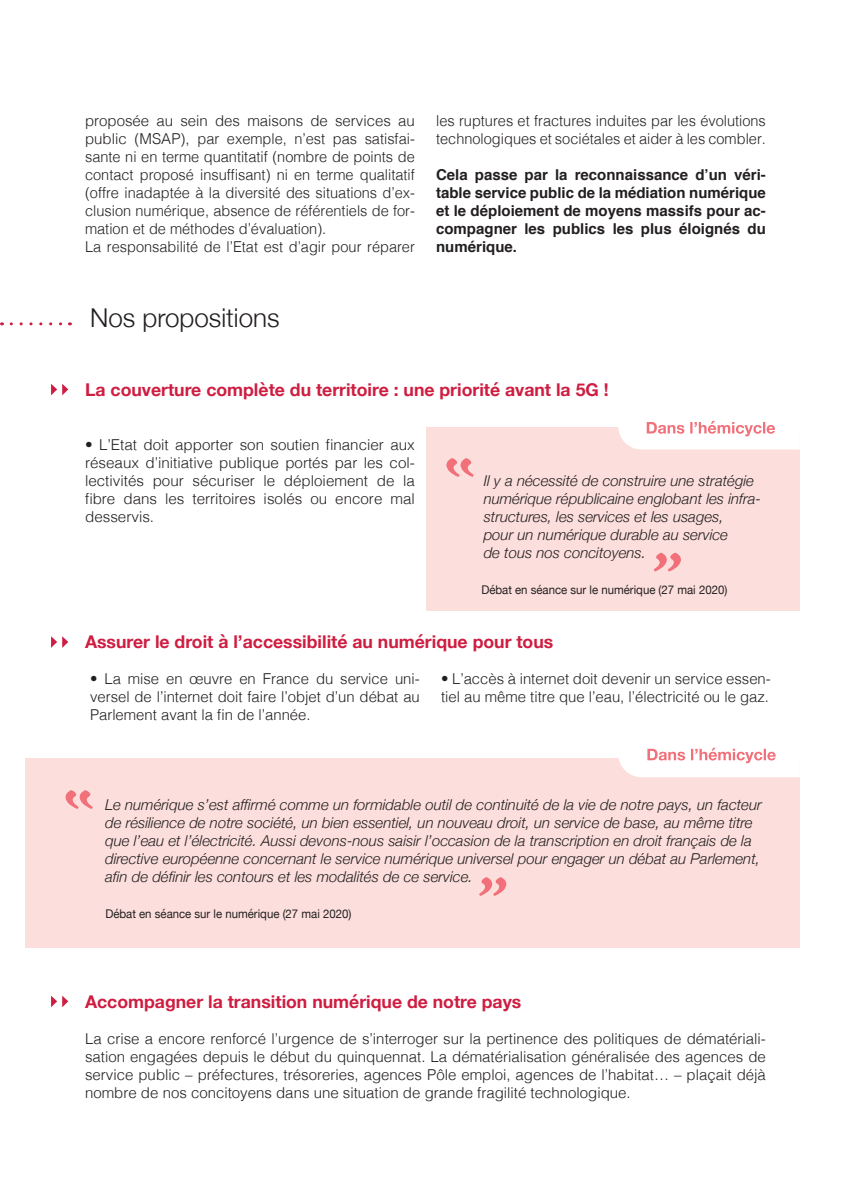
<style>
.page{position:relative;width:851px;height:1191px;background:#fff}
.page>*{position:absolute;margin:0;border:0;box-sizing:border-box;transform-origin:0 0}
.t1{font:300 25.95px "Helvetica Neue";color:#231f20}
.t2{font:700 17.7px "Helvetica Neue";color:#ce1d41}
.t3{font:300 15px/18px "Helvetica";color:#231f20;text-align:justify}
.t4{font:italic 300 15px/18px "Helvetica Neue";color:#231f20}
.t5{font:700 15px/18px "Helvetica";color:#231f20;text-align:justify}
.t6{font:12px "Helvetica Neue";color:#231f20;scale:.95 1}
</style>
<div class="page">
<div style="left:26px;top:758px;width:773px;height:190px;background:#fcdfdc"></div>
<svg style="left:11px;top:322px;width:59px;height:3px"></svg>
<svg style="left:619px;top:747px;width:180px;height:30px"></svg>
<svg style="left:51px;top:995px;width:17px;height:12px"></svg>
<svg style="left:479px;top:877px;width:27px;height:19px"></svg>
<svg style="left:65px;top:790px;width:28px;height:19px"></svg>
<svg style="left:51px;top:384px;width:17px;height:11px"></svg>
<svg style="left:51px;top:636px;width:17px;height:12px"></svg>
<div style="left:426px;top:427px;width:373px;height:183px;background:#fcdfdc"></div>
<svg style="left:618px;top:420px;width:181px;height:29px"></svg>
<svg style="left:446px;top:458px;width:27px;height:19px"></svg>
<svg style="left:654px;top:552px;width:26px;height:19px"></svg>
<p class="t3" style="left:85px;top:111px;width:331px">proposée au sein des maisons de services au public (MSAP), par exemple, n’est pas satisfai&shy;sante ni en terme quantitatif (nombre de points de contact proposé insuffisant) ni en terme qualitatif (offre inadaptée à la diversité des situations d’ex&shy;clusion numérique, absence de référentiels de for&shy;mation et de méthodes d’évaluation).</p>
<p class="t3" style="left:85px;top:237px;width:331px">La responsabilité de l’Etat est d’agir pour réparer</p>
<p class="t1" style="left:90px;top:297px;width:191px">Nos propositions</p>
<p class="t3" style="left:436px;top:111px;width:331px">les ruptures et fractures induites par les évolutions technologiques et sociétales et aider à les combler.</p>
<p class="t5" style="left:436px;top:166px;width:331px">Cela passe par la reconnaissance d’un véri&shy;table service public de la médiation numérique et le déploiement de moyens massifs pour ac&shy;compagner les publics les plus éloignés du numérique.</p>
<p class="t2" style="left:85px;top:376px;width:525px">La couverture complète du territoire : une priorité avant la 5G !</p>
<p class="t3" style="left:85px;top:435px;width:331px">• L’Etat doit apporter son soutien financier aux réseaux d’initiative publique portés par les col&shy;lectivités pour sécuriser le déploiement de la fibre dans les territoires isolés ou encore mal desservis.</p>
<p class="t4" style="left:483px;top:471px;width:279px">Il y a nécessité de construire une stratégie numérique républicaine englobant les infra&shy;structures, les services et les usages,</p>
<p class="t4" style="left:483px;top:525px;width:246px">pour un numérique durable au service</p>
<p class="t4" style="left:483px;top:543px;width:164px">de tous nos concitoyens.</p>
<p class="t6" style="left:481px;top:581px;width:260px">Débat en séance sur le numérique (27 mai 2020)</p>
<p class="t2" style="left:85px;top:628px;width:469px">Assurer le droit à l’accessibilité au numérique pour tous</p>
<p class="t3" style="left:90px;top:669px;width:331px">• La mise en œuvre en France du service uni&shy;versel de l’internet doit faire l’objet d’un débat au Parlement avant la fin de l’année.</p>
<p class="t3" style="left:441px;top:669px;width:331px">• L’accès à internet doit devenir un service essen&shy;tiel au même titre que l’eau, l’électricité ou le gaz.</p>
<p class="t4" style="left:105px;top:795px;width:658px">Le numérique s’est affirmé comme un formidable outil de continuité de la vie de notre pays, un facteur de résilience de notre société, un bien essentiel, un nouveau droit, un service de base, au même titre que l’eau et l’électricité. Aussi devons-nous saisir l’occasion de la transcription en droit français de la directive européenne concernant le service numérique universel pour engager un débat au Parlement, afin de définir les contours et les modalités de ce service.</p>
<p class="t6" style="left:105px;top:905px;width:260px">Débat en séance sur le numérique (27 mai 2020)</p>
<p class="t2" style="left:85px;top:988px;width:437px">Accompagner la transition numérique de notre pays</p>
<p class="t3" style="left:85px;top:1029px;width:682px">La crise a encore renforcé l’urgence de s’interroger sur la pertinence des politiques de dématériali&shy;sation engagées depuis le début du quinquennat. La dématérialisation généralisée des agences de service public – préfectures, trésoreries, agences Pôle emploi, agences de l’habitat… – plaçait déjà nombre de nos concitoyens dans une situation de grande fragilité technologique.</p>
</div>
